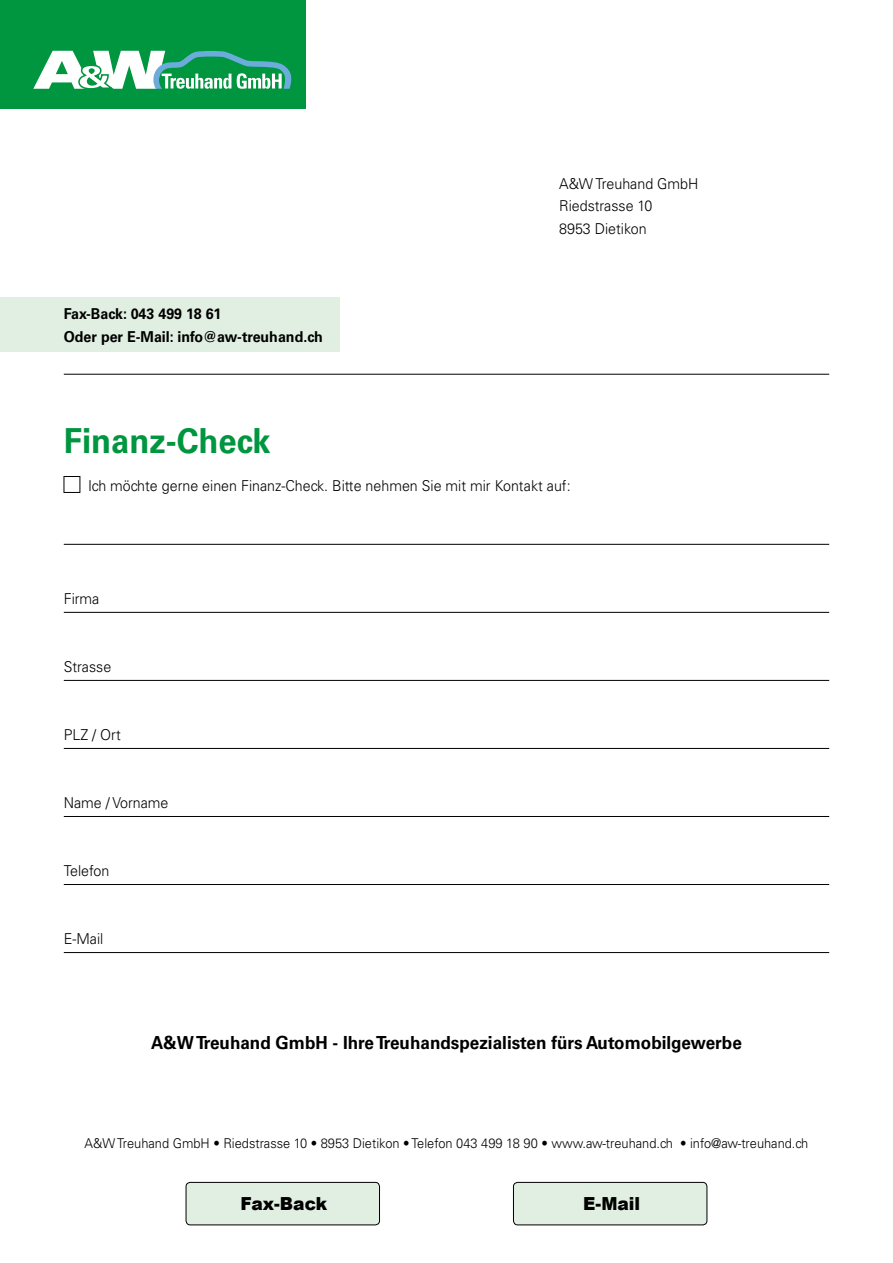
<style>
.page{position:relative;width:893px;height:1263px;background:#fff}
.page>*{position:absolute;margin:0;border:0;box-sizing:border-box;transform-origin:0 0}
.t1{font:700 34.5px "Univers LT Std";color:#00963f;scale:.95 1}
.t2{font:700 18px "Univers LT Std";color:#000;scale:.95 1}
.t3{font:900 18px "Arial";color:#000;scale:.95 1}
.t4{font:300 15px/22.5px "Univers LT Std";color:#000;scale:.95 1}
.t5{font:700 15px/22.5px "Univers LT Std";color:#000;scale:.95 1}
.t6{font:300 13.5px "Univers LT Std";color:#000;scale:.95 1}
</style>
<div class="page">
<div style="left:0;top:298px;width:339px;height:54px;background:#e1efe2"></div>
<hr style="left:64px;top:374px;width:765px;height:1px;background:#000">
<hr style="left:64px;top:544px;width:765px;height:1px;background:#000">
<hr style="left:64px;top:612px;width:765px;height:1px;background:#000">
<hr style="left:64px;top:680px;width:765px;height:1px;background:#000">
<hr style="left:64px;top:748px;width:765px;height:1px;background:#000">
<hr style="left:64px;top:816px;width:765px;height:1px;background:#000">
<hr style="left:64px;top:884px;width:765px;height:1px;background:#000">
<hr style="left:64px;top:952px;width:765px;height:1px;background:#000">
<div style="left:64px;top:476px;width:16px;height:17px;border:1px solid #000"></div>
<div style="left:0;top:0;width:305px;height:109px;background:#00963f"></div>
<svg style="left:33px;top:51px;width:259px;height:38px"></svg>
<div style="left:186px;top:1182px;width:193px;height:43px;background:#e1efe2;border-radius:4px"></div>
<div style="left:186px;top:1182px;width:194px;height:43px;border:1px solid #000;border-radius:4px"></div>
<div style="left:513px;top:1182px;width:194px;height:43px;background:#e1efe2;border-radius:4px"></div>
<div style="left:513px;top:1182px;width:194px;height:43px;border:1px solid #000;border-radius:4px"></div>
<p class="t5" style="left:64px;top:303px;width:274px">Fax-Back: 043 499 18 61<br>Oder per E-Mail: info@aw-treuhand.ch</p>
<p class="t4" style="left:559px;top:172px;width:148px">A&amp;W Treuhand GmbH<br>Riedstrasse 10<br>8953 Dietikon</p>
<h1 class="t1" style="left:64px;top:421px;width:219px">Finanz-Check</h1>
<p class="t4" style="left:88px;top:474px;width:510px">Ich möchte gerne einen Finanz-Check. Bitte nehmen Sie mit mir Kontakt auf:</p>
<p class="t4" style="left:64px;top:587px;width:39px">Firma</p>
<p class="t4" style="left:64px;top:655px;width:51px">Strasse</p>
<p class="t4" style="left:64px;top:723px;width:62px">PLZ / Ort</p>
<p class="t4" style="left:64px;top:791px;width:112px">Name / Vorname</p>
<p class="t4" style="left:64px;top:859px;width:50px">Telefon</p>
<p class="t4" style="left:64px;top:927px;width:43px">E-Mail</p>
<p class="t2" style="left:151px;top:1032px;width:623px">A&amp;W Treuhand GmbH - Ihre Treuhandspezialisten fürs Automobilgewerbe</p>
<p class="t6" style="left:85px;top:1135px;width:763px">A&amp;W Treuhand GmbH • Riedstrasse 10 • 8953 Dietikon • Telefon 043 499 18 90 • www.aw-treuhand.ch • info@aw-treuhand.ch</p>
<p class="t3" style="left:240px;top:1191px;width:93px">Fax-Back</p>
<p class="t3" style="left:583px;top:1190px;width:61px">E-Mail</p>
</div>
